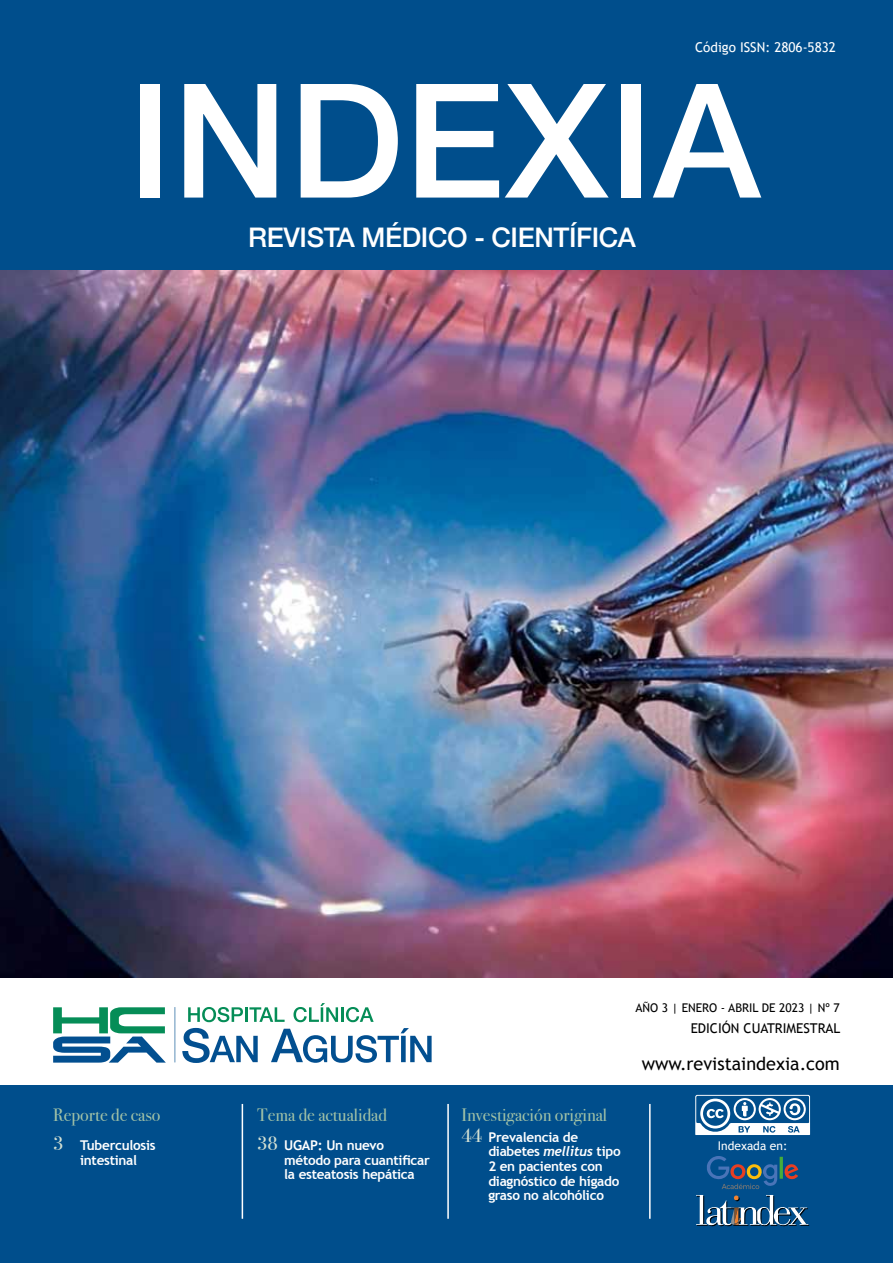
<style>
.page{position:relative;width:893px;height:1263px;background:#fff}
.page>*{position:absolute;margin:0;border:0;box-sizing:border-box;transform-origin:0 0}
.t1{font:500 159px "Helvetica Neue";letter-spacing:.005em;color:#fff}
.t2{font:500 27px "Helvetica Neue";letter-spacing:-.015em;color:#fff}
.t3{font:18px "Bodoni Svty Two ITCTT";color:#a1c2a7}
.t4{font:18px "Trebuchet MS";color:#000}
.t5{font:700 13.5px/14.5px "Trebuchet MS";letter-spacing:-.02em;color:#fff}
.t6{font:13.5px "Trebuchet MS";color:#000}
.t7{font:13.5px "Trebuchet MS";color:#fff}
.t8{font:12px "Trebuchet MS";color:#000}
.t9{font:12px "Trebuchet MS";color:#fff}
.s1{font-family:"Bodoni Svty Two ITCTT";font-weight:400;font-size:19.5px;color:#d3e0d3}
.s2{font-family:"Trebuchet";font-style:italic}
</style>
<div class="page">
<img style="left:0;top:269px;width:893px;height:708px">
<div style="left:0;top:0;width:893px;height:269px;background:#004e8c"></div>
<div style="left:0;top:1085px;width:893px;height:178px;background:#004e8c"></div>
<svg style="left:53px;top:1007px;width:113px;height:55px"></svg>
<svg style="left:188px;top:1007px;width:55px;height:15px"></svg>
<hr style="left:245px;top:1007px;width:3px;height:15px;background:#058d57">
<svg style="left:249px;top:1003px;width:89px;height:19px"></svg>
<hr style="left:341px;top:1007px;width:3px;height:15px;background:#058d57">
<svg style="left:346px;top:1007px;width:28px;height:15px"></svg>
<svg style="left:182px;top:1028px;width:76px;height:35px"></svg>
<svg style="left:271px;top:1028px;width:161px;height:35px"></svg>
<svg style="left:175px;top:1007px;width:1px;height:55px"></svg>
<svg style="left:695px;top:1095px;width:115px;height:40px"></svg>
<hr style="left:242px;top:1104px;width:1px;height:115px;background:#fff">
<hr style="left:447px;top:1104px;width:2px;height:115px;background:#fff">
<hr style="left:649px;top:1104px;width:2px;height:115px;background:#fff">
<svg style="left:707px;top:1156px;width:91px;height:33px"></svg>
<svg style="left:696px;top:1195px;width:113px;height:32px"></svg>
<p class="t7" style="left:695px;top:40px;width:142px">Código ISSN: 2806-5832</p>
<h1 class="t1" style="left:128px;top:13px;width:634px">INDEXIA</h1>
<h2 class="t2" style="left:248px;top:215px;width:389px">REVISTA MÉDICO - CIENTÍFICA</h2>
<p class="t8" style="left:635px;top:1000px;width:206px">AÑO 3 | ENERO - ABRIL DE 2023 | Nº 7</p>
<p class="t6" style="left:691px;top:1020px;width:151px">EDICIÓN CUATRIMESTRAL</p>
<h3 class="t3" style="left:53px;top:1100px;width:109px">Reporte de caso</h3>
<p class="t5" style="left:80px;top:1138px;width:77px;text-indent:-27px"><span class="s1">3</span> Tuberculosis intestinal</p>
<h3 class="t3" style="left:257px;top:1100px;width:131px">Tema de actualidad</h3>
<p class="t5" style="left:284px;top:1138px;width:147px;text-indent:-27px"><span class="s1">38</span> UGAP: Un nuevo método para cuantificar la esteatosis hepática</p>
<h3 class="t3" style="left:461px;top:1100px;width:147px">Investigación original</h3>
<p class="t5" style="left:488px;top:1130px;width:134px;text-indent:-27px"><span class="s1">44</span> Prevalencia de diabetes <span class="s2">mellitus</span> tipo<br>2 en pacientes con diagnóstico de hígado graso no alcohólico</p>
<h3 class="t4" style="left:642px;top:1053px;width:200px">www.revistaindexia.com</h3>
<p class="t9" style="left:718px;top:1138px;width:71px">Indexada en:</p>
</div>
